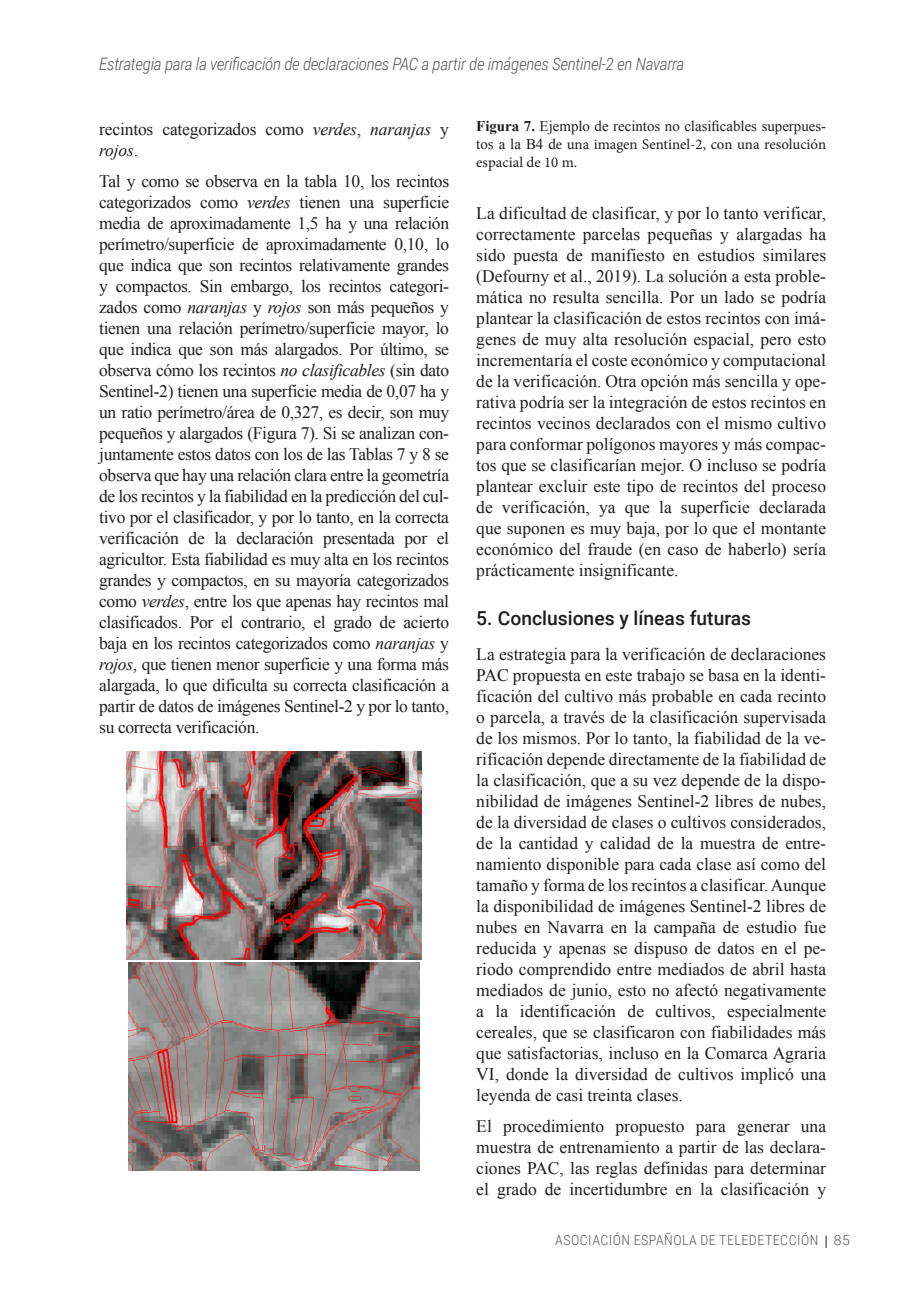
<style>
.page{position:relative;width:908px;height:1300px;background:#fff}
.page>*{position:absolute;margin:0;border:0;box-sizing:border-box;transform-origin:0 0}
.t1{font:500 19.25px "Roboto";color:#1d1d1b}
.t2{font:17.5px/21px "Times New Roman";color:#1d1d1b;text-align:justify}
.t3{font:italic 300 17.15px "Roboto Condensed";letter-spacing:-.02em;color:#575756}
.t4{font:14.88px/17.8px "Minion Pro";color:#1d1d1b}
.t5{font:14.88px "Times New Roman";color:#1d1d1b}
.t6{font:300 14px "Roboto Condensed";letter-spacing:.035em;color:#575756}
.t7{font:300 14px "Roboto";color:#575756}
.s1{font-style:italic}
.s2{font-weight:700}
.s3{font-family:"Times New Roman"}
</style>
<div class="page">
<svg style="left:826px;top:1235px;width:1px;height:13px"></svg>
<img style="left:126px;top:751px;width:296px;height:208px">
<img style="left:128px;top:962px;width:292px;height:208px">
<p class="t3" style="left:99px;top:52px;width:587px">Estrategia para la verificación de declaraciones PAC a partir de imágenes Sentinel-2 en Navarra</p>
<p class="t2" style="left:99px;top:118px;width:351px">recintos categorizados como <span class="s1">verdes</span>, <span class="s1">naranjas</span> y <span class="s1">rojos</span>.</p>
<p class="t2" style="left:99px;top:170px;width:351px">Tal y como se observa en la tabla 10, los recintos categorizados como <span class="s1">verdes</span> tienen una superficie media de aproximadamente 1,5 ha y una relación perímetro/superficie de aproximadamente 0,10, lo que indica que son recintos relativamente grandes y compactos. Sin embargo, los recintos categori&shy;zados como <span class="s1">naranjas</span> y <span class="s1">rojos</span> son más pequeños y tienen una relación perímetro/superficie mayor, lo que indica que son más alargados. Por último, se observa cómo los recintos <span class="s1">no clasificables</span> (sin dato Sentinel-2) tienen una superficie media de 0,07 ha y un ratio perímetro/área de 0,327, es decir, son muy pequeños y alargados (Figura 7). Si se analizan con&shy;juntamente estos datos con los de las Tablas 7 y 8 se observa que hay una relación clara entre la geometría de los recintos y la fiabilidad en la predicción del cul&shy;tivo por el clasificador, y por lo tanto, en la correcta verificación de la declaración presentada por el agricultor. Esta fiabilidad es muy alta en los recintos grandes y compactos, en su mayoría categorizados como <span class="s1">verdes</span>, entre los que apenas hay recintos mal clasificados. Por el contrario, el grado de acierto baja en los recintos categorizados como <span class="s1">naranjas</span> y <span class="s1">rojos</span>, que tienen menor superficie y una forma más alargada, lo que dificulta su correcta clasificación a partir de datos de imágenes Sentinel-2 y por lo tanto, su correcta verificación.</p>
<p class="t5" style="left:476px;top:116px;width:351px"><span class="s2">Figura 7.</span> Ejemplo de recintos no clasificables superpues-</p>
<p class="t4" style="left:476px;top:135px;width:351px"><span class="s3">tos a la B4 d</span>e una imagen Sentinel-2, con una resolución espacial de 10 m.</p>
<p class="t2" style="left:476px;top:202px;width:351px">La dificultad de clasificar, y por lo tanto verificar, correctamente parcelas pequeñas y alargadas ha sido puesta de manifiesto en estudios similares (Defourny et al., 2019). La solución a esta proble&shy;mática no resulta sencilla. Por un lado se podría plantear la clasificación de estos recintos con imá&shy;genes de muy alta resolución espacial, pero esto incrementaría el coste económico y computacional de la verificación. Otra opción más sencilla y ope&shy;rativa podría ser la integración de estos recintos en recintos vecinos declarados con el mismo cultivo para conformar polígonos mayores y más compac&shy;tos que se clasificarían mejor. O incluso se podría plantear excluir este tipo de recintos del proceso de verificación, ya que la superficie declarada que suponen es muy baja, por lo que el montante económico del fraude (en caso de haberlo) sería prácticamente insignificante.</p>
<p class="t1" style="left:476px;top:605px;width:276px">5. Conclusiones y líneas futuras</p>
<p class="t2" style="left:476px;top:643px;width:351px">La estrategia para la verificación de declaraciones PAC propuesta en este trabajo se basa en la identi&shy;ficación del cultivo más probable en cada recinto o parcela, a través de la clasificación supervisada de los mismos. Por lo tanto, la fiabilidad de la ve&shy;rificación depende directamente de la fiabilidad de la clasificación, que a su vez depende de la dispo&shy;nibilidad de imágenes Sentinel-2 libres de nubes, de la diversidad de clases o cultivos considerados, de la cantidad y calidad de la muestra de entre&shy;namiento disponible para cada clase así como del tamaño y forma de los recintos a clasificar. Aunque la disponibilidad de imágenes Sentinel-2 libres de nubes en Navarra en la campaña de estudio fue reducida y apenas se dispuso de datos en el pe&shy;riodo comprendido entre mediados de abril hasta mediados de junio, esto no afectó negativamente a la identificación de cultivos, especialmente cereales, que se clasificaron con fiabilidades más que satisfactorias, incluso en la Comarca Agraria VI, donde la diversidad de cultivos implicó una leyenda de casi treinta clases.</p>
<p class="t2" style="left:476px;top:1115px;width:351px">El procedimiento propuesto para generar una muestra de entrenamiento a partir de las declara&shy;ciones PAC, las reglas definidas para determinar el grado de incertidumbre en la clasificación y</p>
<p class="t6" style="left:555px;top:1230px;width:265px">ASOCIACIÓN ESPAÑOLA DE TELEDETECCIÓN</p>
<p class="t7" style="left:834px;top:1230px;width:18px">85</p>
</div>
